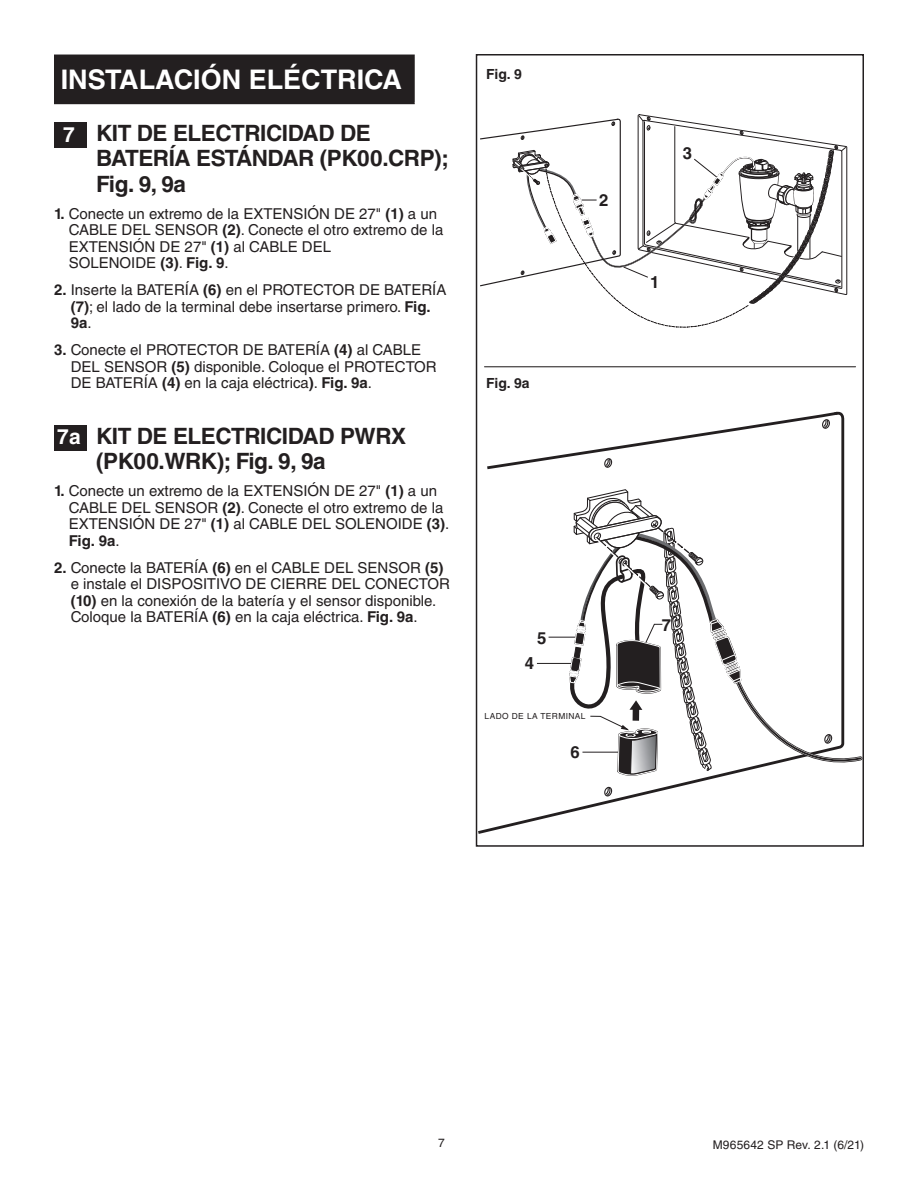
<style>
.page{position:relative;width:918px;height:1188px;background:#fff}
.page>*{position:absolute;margin:0;border:0;box-sizing:border-box;transform-origin:0 0}
.t1{font:700 27px "Helvetica LT Std";color:#fff}
.t2{font:700 22.5px/25.5px "Helvetica LT Std";letter-spacing:-.02em;color:#231f20}
.t3{font:700 21px "Helvetica LT Std";color:#fff}
.t4{font:700 16.8px "Helvetica LT Std";color:#231f20}
.t5{font:15px/16.5px "Helvetica LT Std";color:#231f20}
.t6{font:700 13.95px "Helvetica LT Std";color:#231f20}
.t7{font:12px "Helvetica LT Std";letter-spacing:.01em;color:#231f20}
.t8{font:8.4px "Helvetica LT Std";letter-spacing:.05em;color:#231f20}
.s1{font-weight:700}
</style>
<div class="page">
<hr style="left:485px;top:366px;width:371px;height:1px;background:#231f20">
<svg style="left:546px;top:304px;width:203px;height:64px"></svg>
<svg style="left:476px;top:411px;width:369px;height:425px"></svg>
<svg style="left:549px;top:480px;width:315px;height:359px"></svg>
<svg style="left:480px;top:114px;width:367px;height:190px"></svg>
<div style="left:54px;top:122px;width:32px;height:26px;background:#231f20"></div>
<div style="left:54px;top:425px;width:32px;height:26px;background:#231f20"></div>
<div style="left:55px;top:55px;width:359px;height:48px;background:#231f20"></div>
<hr style="left:54px;top:55px;width:361px;height:1px;background:#231f20">
<hr style="left:54px;top:56px;width:2px;height:47px;background:#231f20">
<hr style="left:413px;top:56px;width:2px;height:47px;background:#231f20">
<hr style="left:54px;top:103px;width:361px;height:1px;background:#231f20">
<p class="t1" style="left:61px;top:63px;width:343px">INSTALACIÓN ELÉCTRICA</p>
<p class="t3" style="left:63px;top:121px;width:13px">7</p>
<p class="t2" style="left:96px;top:120px;width:354px">KIT DE ELECTRICIDAD DE<br>BATERÍA ESTÁNDAR (PK00.CRP);<br>Fig. 9, 9a</p>
<p class="t5" style="left:69px;top:205px;width:376px;text-indent:-15px"><span class="s1">1.</span> Conecte un extremo de la EXTENSIÓN DE 27" <span class="s1">(1)</span> a un CABLE DEL SENSOR <span class="s1">(2)</span>. Conecte el otro extremo de la EXTENSIÓN DE 27" <span class="s1">(1)</span> al CABLE DEL<br>SOLENOIDE <span class="s1">(3)</span>. <span class="s1">Fig. 9</span>.</p>
<p class="t5" style="left:71px;top:282px;width:377px;text-indent:-17px"><span class="s1">2.</span> Inserte la BATERÍA <span class="s1">(6)</span> en el PROTECTOR DE BATERÍA <span class="s1">(7)</span>; el lado de la terminal debe insertarse primero. <span class="s1">Fig.<br>9a</span>.</p>
<p class="t5" style="left:71px;top:342px;width:368px;text-indent:-17px"><span class="s1">3.</span> Conecte el PROTECTOR DE BATERÍA <span class="s1">(4)</span> al CABLE<br>DEL SENSOR <span class="s1">(5)</span> disponible. Coloque el PROTECTOR<br>DE BATERÍA <span class="s1">(4)</span> en la caja eléctrica<span class="s1">)</span>. <span class="s1">Fig. 9a</span>.</p>
<p class="t3" style="left:57px;top:424px;width:25px">7a</p>
<p class="t2" style="left:96px;top:423px;width:312px">KIT DE ELECTRICIDAD PWRX (PK00.WRK); Fig. 9, 9a</p>
<p class="t5" style="left:69px;top:483px;width:382px;text-indent:-15px"><span class="s1">1.</span> Conecte un extremo de la EXTENSIÓN DE 27" <span class="s1">(1)</span> a un CABLE DEL SENSOR <span class="s1">(2)</span>. Conecte el otro extremo de la EXTENSIÓN DE 27" <span class="s1">(1)</span> al CABLE DEL SOLENOIDE <span class="s1">(3)</span>.<br><span class="s1">Fig. 9a</span>.</p>
<p class="t5" style="left:71px;top:559px;width:381px;text-indent:-17px"><span class="s1">2.</span> Conecte la BATERÍA <span class="s1">(6)</span> en el CABLE DEL SENSOR <span class="s1">(5) </span>e instale el DISPOSITIVO DE CIERRE DEL CONECTOR <span class="s1">(10)</span> en la conexión de la batería y el sensor disponible.<br>Coloque la BATERÍA <span class="s1">(6)</span> en la caja eléctrica. <span class="s1">Fig. 9a</span>.</p>
<p class="t6" style="left:486px;top:65px;width:37px">Fig. 9</p>
<p class="t6" style="left:486px;top:375px;width:45px">Fig. 9a</p>
<p class="t4" style="left:599px;top:190px;width:11px">2</p>
<p class="t4" style="left:537px;top:627px;width:11px">5</p>
<p class="t4" style="left:525px;top:653px;width:11px">4</p>
<p class="t8" style="left:485px;top:711px;width:103px">LADO DE LA TERMINAL</p>
<p class="t4" style="left:570px;top:742px;width:11px">6</p>
<p class="t4" style="left:683px;top:143px;width:11px">3</p>
<p class="t4" style="left:650px;top:272px;width:11px">1</p>
<p class="t4" style="left:662px;top:615px;width:11px">7</p>
<p class="t7" style="left:438px;top:1136px;width:8px">7</p>
<p class="t7" style="left:713px;top:1138px;width:153px">M965642 SP Rev. 2.1 (6/21)</p>
</div>
